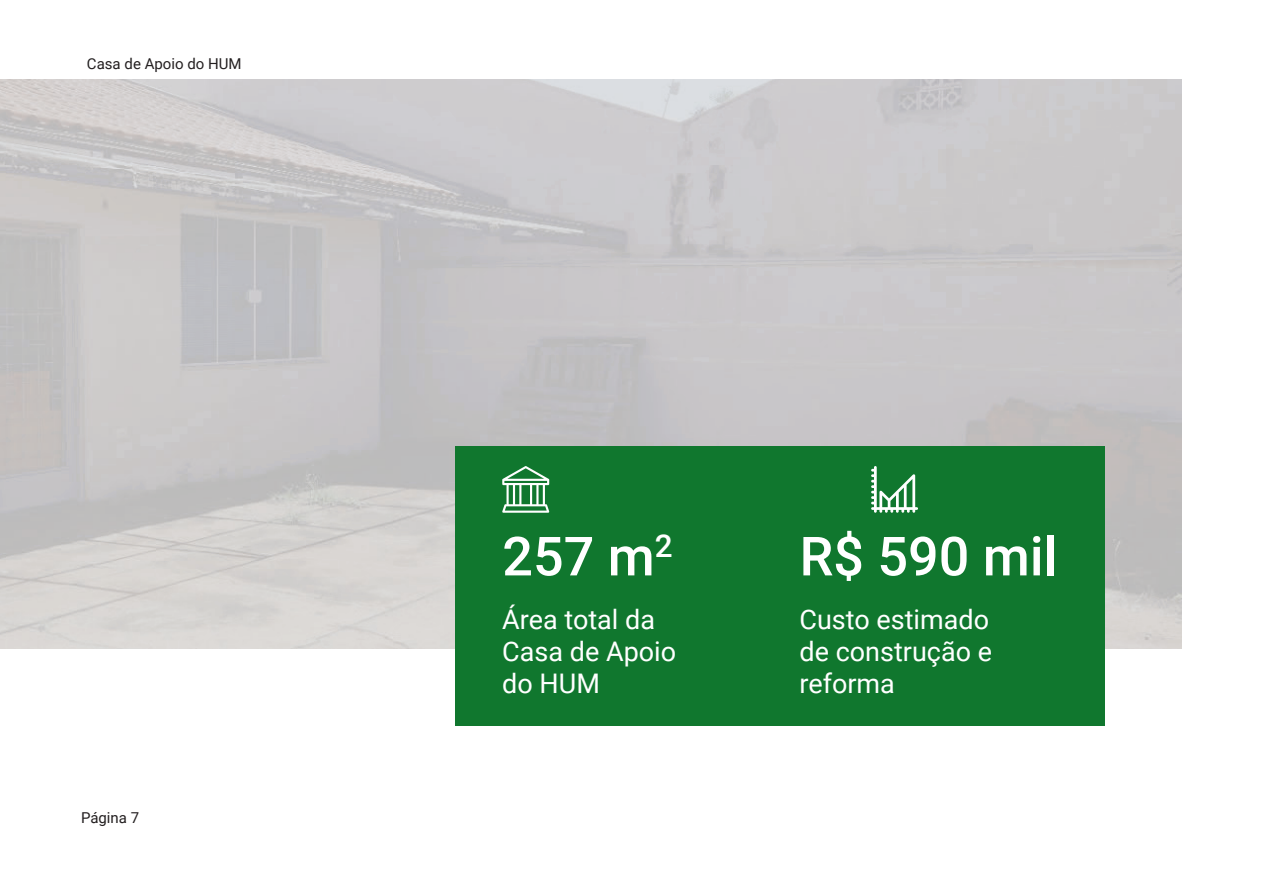
<style>
.page{position:relative;width:1263px;height:893px;background:#fff}
.page>*{position:absolute;margin:0;border:0;box-sizing:border-box;transform-origin:0 0}
.t1{font:500 54px "Roboto";color:#fff}
.t2{font:27px/32.4px "Roboto";color:#fff}
.t3{font:15px "Roboto";color:#231f20}
</style>
<div class="page">
<img style="left:0;top:80px;width:1182px;height:568px">
<div style="left:456px;top:446px;width:649px;height:280px;background:#10772e"></div>
<svg style="left:502px;top:466px;width:47px;height:47px"></svg>
<svg style="left:871px;top:466px;width:47px;height:47px"></svg>
<p class="t3" style="left:87px;top:53px;width:156px">Casa de Apoio do HUM</p>
<p class="t3" style="left:81px;top:807px;width:60px">Página 7</p>
<h1 class="t1" style="left:502px;top:518px;width:172px">257 m<sup>2</sup></h1>
<h1 class="t1" style="left:799px;top:518px;width:259px">R$ 590 mil</h1>
<p class="t2" style="left:502px;top:602px;width:175px">Área total da<br>Casa de Apoio do HUM</p>
<p class="t2" style="left:799px;top:602px;width:194px;text-align:justify">Custo estimado de construção e reforma</p>
</div>
